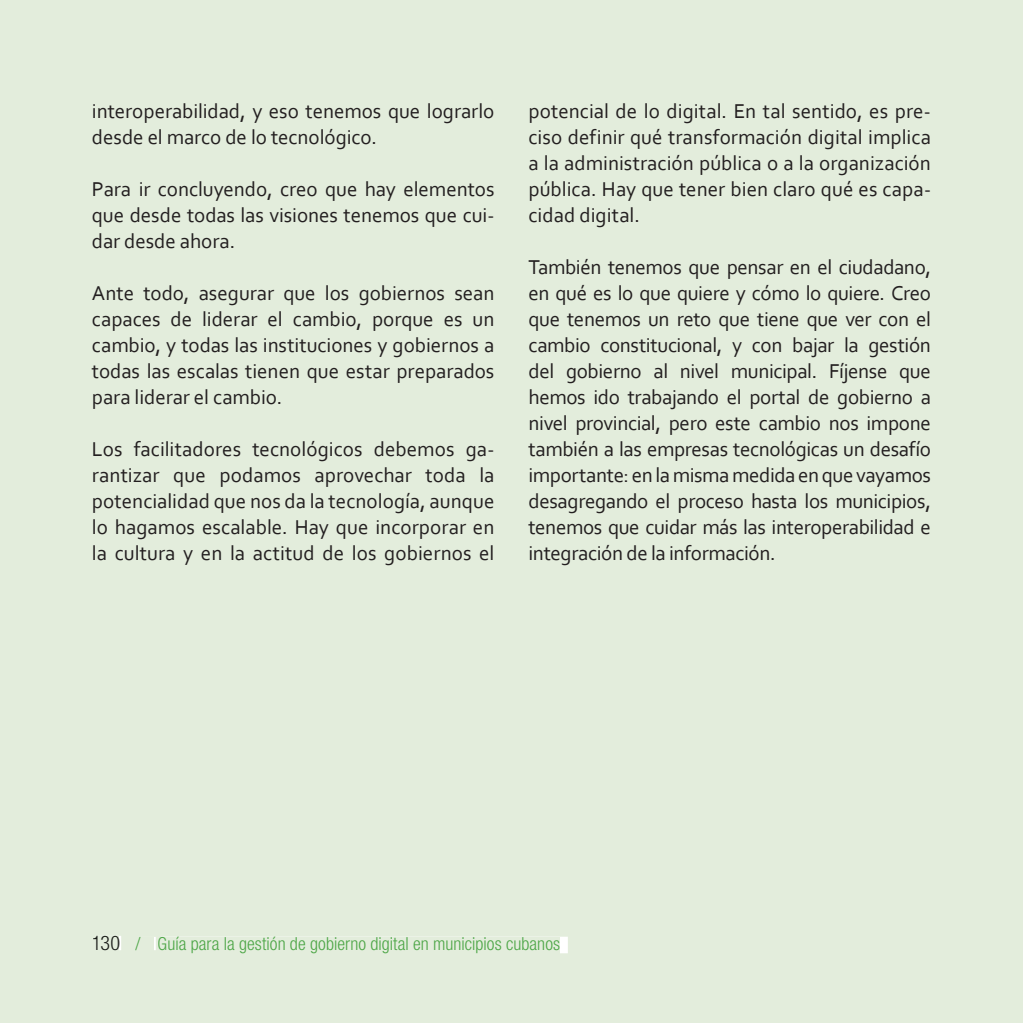
<style>
.page{position:relative;width:1023px;height:1023px;background:#e3eddc}
.page>*{position:absolute;margin:0;border:0;box-sizing:border-box;transform-origin:0 0}
.t1{font:21px/26px "Corbel";letter-spacing:-.005em;color:#231f20;text-align:justify}
.t2{font:300 condensed 20px "Helvetica Neue LT Std";color:#231f20}
.t3{font:300 condensed 18px "Helvetica Neue LT Std";letter-spacing:.005em;color:#4da647}
</style>
<div class="page">
<div style="left:93px;top:936px;width:26px;height:14px;background:#e3eddc"></div>
<div style="left:135px;top:937px;width:18px;height:13px;background:#e3eddc"></div>
<div style="left:159px;top:937px;width:401px;height:16px;background:#e3eddc"></div>
<p class="t1" style="left:92px;top:97px;width:404px">interoperabilidad, y eso tenemos que lograrlo desde el marco de lo tecnológico.</p>
<p class="t1" style="left:92px;top:175px;width:404px">Para ir concluyendo, creo que hay elementos que desde todas las visiones tenemos que cui&shy;dar desde ahora.</p>
<p class="t1" style="left:92px;top:279px;width:404px">Ante todo, asegurar que los gobiernos sean capaces de liderar el cambio, porque es un cambio, y todas las instituciones y gobiernos a todas las escalas tienen que estar preparados para liderar el cambio.</p>
<p class="t1" style="left:92px;top:435px;width:404px">Los facilitadores tecnológicos debemos ga&shy;rantizar que podamos aprovechar toda la potencialidad que nos da la tecnología, aunque lo hagamos escalable. Hay que incorporar en la cultura y en la actitud de los gobiernos el</p>
<p class="t1" style="left:528px;top:97px;width:404px">potencial de lo digital. En tal sentido, es pre&shy;ciso definir qué transformación digital implica a la administración pública o a la organización pública. Hay que tener bien claro qué es capa&shy;cidad digital.</p>
<p class="t1" style="left:528px;top:253px;width:404px">También tenemos que pensar en el ciudadano, en qué es lo que quiere y cómo lo quiere. Creo que tenemos un reto que tiene que ver con el cambio constitucional, y con bajar la gestión del gobierno al nivel municipal. Fíjense que hemos ido trabajando el portal de gobierno a nivel provincial, pero este cambio nos impone también a las empresas tecnológicas un desafío importante: en la misma medida en que vayamos desagregando el proceso hasta los municipios, tenemos que cuidar más las interoperabilidad e integración de la información.</p>
<p class="t2" style="left:92px;top:931px;width:30px">130</p>
<p class="t3" style="left:135px;top:933px;width:426px">/ Guía para la gestión de gobierno digital en municipios cubanos</p>
</div>
